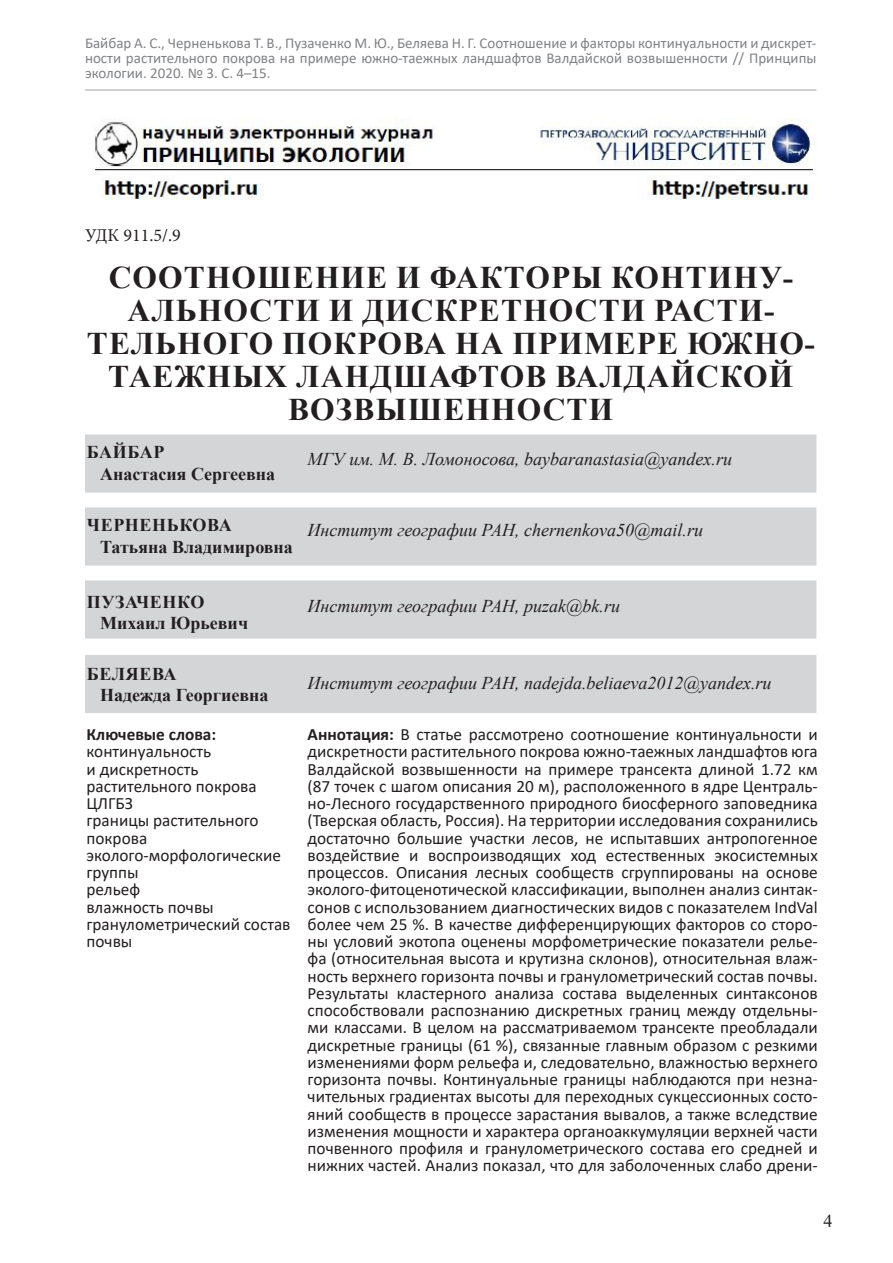
<style>
.page{position:relative;width:893px;height:1263px;background:#fff}
.page>*{position:absolute;margin:0;border:0;box-sizing:border-box;transform-origin:0 0}
.t1{font:700 31.5px/33px "Times New Roman";letter-spacing:.035em;color:#231f20;text-align:center}
.t2{font:italic 18px "Times New Roman";color:#231f20}
.t3{font:700 18px/21.6px "Times New Roman";color:#231f20}
.t4{font:18px "Minion Pro";color:#231f20}
.t5{font:18px "Times New Roman";color:#231f20}
.t6{font:17.25px/17.2px "Calibri";color:#231f20}
.t7{font:700 17.25px "Calibri";color:#231f20}
.t8{font:15px/15px "Calibri";color:#808285;text-align:justify}
.s1{font-weight:700}
</style>
<div class="page">
<hr style="left:85px;top:89px;width:731px;height:2px;background:#808285">
<img style="left:94px;top:118px;width:722px;height:82px">
<div style="left:85px;top:434px;width:731px;height:59px;background:#d4d5d7;border:2px solid #d4d5d7"></div>
<div style="left:85px;top:507px;width:731px;height:59px;background:#d4d5d7;border:2px solid #d4d5d7"></div>
<div style="left:85px;top:580px;width:731px;height:59px;background:#d4d5d7;border:2px solid #d4d5d7"></div>
<div style="left:85px;top:655px;width:731px;height:58px;background:#d4d5d7"></div>
<p class="t8" style="left:85px;top:35px;width:733px">Байбар А. С., Черненькова Т. В., Пузаченко М. Ю., Беляева Н. Г. Соотношение и факторы континуальности и дискрет&shy;ности растительного покрова на примере южно-таежных ландшафтов Валдайской возвышенности // Принципы экологии. 2020. № 3. С. 4–15.</p>
<p class="t4" style="left:85px;top:223px;width:97px">УДК 911.5/.9</p>
<h1 class="t1" style="left:87px;top:260px;width:730px">СООТНОШЕНИЕ И ФАКТОРЫ КОНТИНУ-<br>АЛЬНОСТИ И ДИСКРЕТНОСТИ РАСТИ-<br>ТЕЛЬНОГО ПОКРОВА НА ПРИМЕРЕ ЮЖНО-<br>ТАЕЖНЫХ ЛАНДШАФТОВ ВАЛДАЙСКОЙ<br>ВОЗВЫШЕННОСТИ</h1>
<p class="t3" style="left:100px;top:441px;width:177px;text-indent:-13px">БАЙБАР<br>Анастасия Сергеевна</p>
<p class="t2" style="left:308px;top:446px;width:426px">МГУ им. М. В. Ломоносова, baybaranastasia@yandex.ru</p>
<p class="t3" style="left:100px;top:514px;width:194px;text-indent:-13px">ЧЕРНЕНЬКОВА<br>Татьяна Владимировна</p>
<p class="t3" style="left:100px;top:590px;width:150px;text-indent:-13px">ПУЗАЧЕНКО<br>Михаил Юрьевич</p>
<p class="t3" style="left:100px;top:662px;width:170px;text-indent:-13px">БЕЛЯЕВА<br>Надежда Георгиевна</p>
<p class="t2" style="left:308px;top:517px;width:397px">Институт географии РАН, chernenkova50@mail.ru</p>
<p class="t2" style="left:308px;top:594px;width:314px">Институт географии РАН, puzak@bk.ru</p>
<p class="t2" style="left:308px;top:670px;width:465px">Институт географии РАН, nadejda.beliaeva2012@yandex.ru</p>
<p class="t7" style="left:87px;top:722px;width:131px">Ключевые слова:</p>
<p class="t6" style="left:87px;top:742px;width:172px">континуальность<br>и дискретность растительного покрова</p>
<p class="t6" style="left:87px;top:794px;width:48px">ЦЛГБЗ</p>
<p class="t6" style="left:87px;top:811px;width:174px">границы растительного покрова</p>
<p class="t6" style="left:87px;top:846px;width:196px">эколого-морфологические группы</p>
<p class="t6" style="left:87px;top:880px;width:55px">рельеф</p>
<p class="t6" style="left:87px;top:898px;width:129px">влажность почвы</p>
<p class="t6" style="left:87px;top:915px;width:206px">гранулометрический состав почвы</p>
<p class="t6" style="left:308px;top:725px;width:512px;text-align:justify"><span class="s1">Аннотация:</span> В статье рассмотрено соотношение континуальности и дискретности растительного покрова южно-таежных ландшафтов юга Валдайской возвышенности на примере трансекта длиной 1.72 км (87 точек c шагом описания 20 м), расположенного в ядре Централь&shy;но-Лесного государственного природного биосферного заповедника (Тверская область, Россия). На территории исследования сохранились достаточно большие участки лесов, не испытавших антропогенное воздействие и воспроизводящих ход естественных экосистемных процессов. Описания лесных сообществ сгруппированы на основе эколого-фитоценотической классификации, выполнен анализ синтак&shy;сонов с использованием диагностических видов с показателем IndVal более чем 25 %. В качестве дифференцирующих факторов со сторо&shy;ны условий экотопа оценены морфометрические показатели релье&shy;фа (относительная высота и крутизна склонов), относительная влаж&shy;ность верхнего горизонта почвы и гранулометрический состав почвы.<br>Результаты кластерного анализа состава выделенных синтаксонов способствовали распознанию дискретных границ между отдельны&shy;ми классами. В целом на рассматриваемом трансекте преобладали дискретные границы (61 %), связанные главным образом с резкими изменениями форм рельефа и, следовательно, влажностью верхнего горизонта почвы. Континуальные границы наблюдаются при незна&shy;чительных градиентах высоты для переходных сукцессионных состо&shy;яний сообществ в процессе зарастания вывалов, а также вследствие изменения мощности и характера органоаккумуляции верхней части почвенного профиля и гранулометрического состава его средней и нижних частей. Анализ показал, что для заболоченных слабо дрени-</p>
<p class="t5" style="left:824px;top:1208px;width:10px">4</p>
</div>
